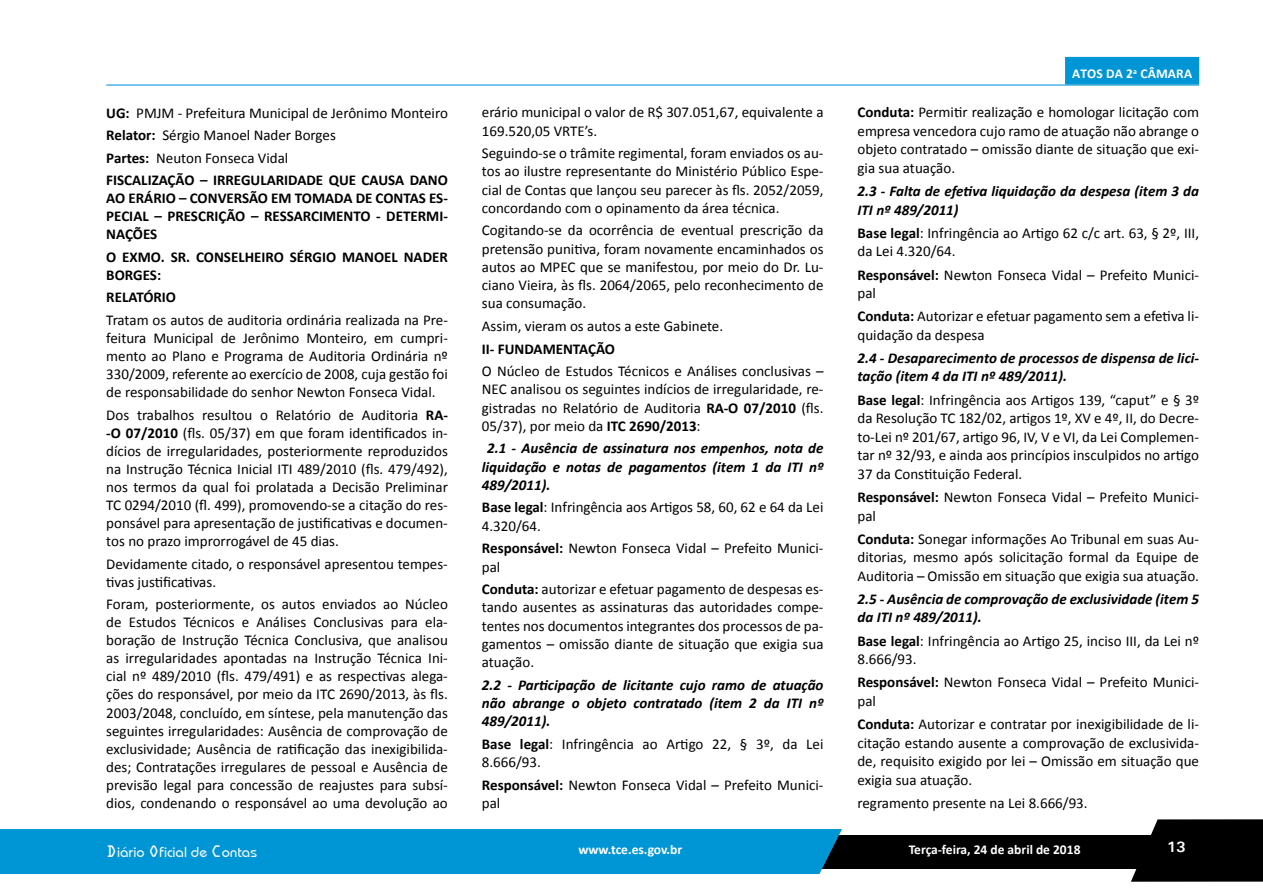
<style>
.page{position:relative;width:1263px;height:893px;background:#fff}
.page>*{position:absolute;margin:0;border:0;box-sizing:border-box;transform-origin:0 0}
.t1{font:15px/18px "Calibri";color:#000}
.t2{font:italic 700 15px/18.1px "Calibri";color:#000}
.t3{font:700 15px/18px "Calibri";color:#000;text-align:justify}
.t4{font:500 15px "Bauhaus Itc TEE";color:#fff}
.t5{font:700 15px "Univers";color:#fff}
.t6{font:700 13.5px "Calibri";color:#fff}
.s1{font-weight:700}
.s2{font-family:"OCRA Std";font-weight:400}
</style>
<div class="page">
<svg style="left:1131px;top:819px;width:132px;height:63px;background:#1f1f1f"></svg>
<div style="left:804px;top:835px;width:459px;height:33px;background:#000"></div>
<div style="left:0;top:829px;width:842px;height:45px;background:#0095d4"></div>
<div style="left:1065px;top:57px;width:134px;height:28px;background:#0095d4"></div>
<hr style="left:106px;top:85px;width:1093px;height:1px;background:#0095d4">
<p class="t1" style="left:106px;top:101px;width:343px;line-height:22.5px"><span class="s1">UG:</span> PMJM - Prefeitura Municipal de Jerônimo Monteiro <span class="s1">Relator:</span> Sérgio Manoel Nader Borges<br><span class="s1">Partes:</span> Neuton Fonseca Vidal<br><span class="s1">FISCALIZAÇÃO – IRREGULARIDADE QUE CAUSA DANO</span></p>
<p class="t3" style="left:106px;top:189px;width:343px">AO ERÁRIO – CONVERSÃO EM TOMADA DE CONTAS ES-PECIAL – PRESCRIÇÃO – RESSARCIMENTO - DETERMI-NAÇÕES</p>
<p class="t3" style="left:106px;top:248px;width:343px">O EXMO. SR. CONSELHEIRO SÉRGIO MANOEL NADER<br>BORGES:</p>
<p class="t3" style="left:106px;top:288px;width:71px">RELATÓRIO</p>
<p class="t1" style="left:106px;top:311px;width:343px;text-align:justify">Tratam os autos de auditoria ordinária realizada na Pre&shy;feitura Municipal de Jerônimo Monteiro, em cumpri&shy;mento ao Plano e Programa de Auditoria Ordinária nº 330/2009, referente ao exercício de 2008, cuja gestão foi de responsabilidade do senhor Newton Fonseca Vidal.</p>
<p class="t1" style="left:106px;top:406px;width:343px;text-align:justify">Dos trabalhos resultou o Relatório de Auditoria <span class="s1">RA--O 07/2010</span> (fls. 05/37) em que foram identificados in&shy;dícios de irregularidades, posteriormente reproduzidos na Instrução Técnica Inicial ITI 489/2010 (fls. 479/492), nos termos da qual foi prolatada a Decisão Preliminar TC 0294/2010 (fl. 499), promovendo-se a citação do res&shy;ponsável para apresentação de justificativas e documen&shy;tos no prazo improrrogável de 45 dias.</p>
<p class="t1" style="left:106px;top:555px;width:343px">Devidamente citado, o responsável apresentou tempes&shy;tivas justificativas.</p>
<p class="t1" style="left:106px;top:595px;width:343px;text-align:justify">Foram, posteriormente, os autos enviados ao Núcleo de Estudos Técnicos e Análises Conclusivas para ela&shy;boração de Instrução Técnica Conclusiva, que analisou as irregularidades apontadas na Instrução Técnica Ini&shy;cial nº 489/2010 (fls. 479/491) e as respectivas alega&shy;ções do responsável, por meio da ITC 2690/2013, às fls.<br>2003/2048, concluído, em síntese, pela manutenção das seguintes irregularidades: Ausência de comprovação de exclusividade; Ausência de ratificação das inexigibilida&shy;des; Contratações irregulares de pessoal e Ausência de previsão legal para concessão de reajustes para subsí&shy;dios, condenando o responsável ao uma devolução ao</p>
<p class="t1" style="left:482px;top:103px;width:343px">erário municipal o valor de R$ 307.051,67, equivalente a<br>169.520,05 VRTE’s.</p>
<p class="t1" style="left:482px;top:144px;width:343px;text-align:justify">Seguindo-se o trâmite regimental, foram enviados os au&shy;tos ao ilustre representante do Ministério Público Espe&shy;cial de Contas que lançou seu parecer às fls. 2052/2059, concordando com o opinamento da área técnica.</p>
<p class="t1" style="left:482px;top:221px;width:343px;text-align:justify">Cogitando-se da ocorrência de eventual prescrição da pretensão punitiva, foram novamente encaminhados os autos ao MPEC que se manifestou, por meio do Dr. Lu&shy;ciano Vieira, às fls. 2064/2065, pelo reconhecimento de sua consumação.</p>
<p class="t1" style="left:482px;top:317px;width:243px">Assim, vieram os autos a este Gabinete.</p>
<p class="t3" style="left:482px;top:340px;width:135px">II- FUNDAMENTAÇÃO</p>
<p class="t1" style="left:482px;top:362px;width:343px;text-align:justify">O Núcleo de Estudos Técnicos e Análises conclusivas – NEC analisou os seguintes indícios de irregularidade, re&shy;gistradas no Relatório de Auditoria <span class="s1">RA-O 07/2010</span> (fls.<br>05/37), por meio da <span class="s1">ITC 2690/2013</span>:</p>
<p class="t2" style="left:482px;top:439px;width:343px;text-align:justify;text-indent:5px">2.1 - Ausência de assinatura nos empenhos, nota de liquidação e notas de pagamentos (item 1 da ITI nº 489/2011).</p>
<p class="t1" style="left:482px;top:498px;width:343px"><span class="s1">Base legal</span>: Infringência aos Artigos 58, 60, 62 e 64 da Lei<br>4.320/64.</p>
<p class="t1" style="left:482px;top:539px;width:343px"><span class="s1">Responsável:</span> Newton Fonseca Vidal – Prefeito Munici&shy;pal</p>
<p class="t1" style="left:482px;top:580px;width:343px;text-align:justify"><span class="s1">Conduta:</span> autorizar e efetuar pagamento de despesas es&shy;tando ausentes as assinaturas das autoridades compe&shy;tentes nos documentos integrantes dos processos de pa&shy;gamentos – omissão diante de situação que exigia sua atuação.</p>
<p class="t2" style="left:482px;top:676px;width:343px;text-align:justify">2.2 - Participação de licitante cujo ramo de atuação não abrange o objeto contratado (item 2 da ITI nº 489/2011).</p>
<p class="t1" style="left:482px;top:735px;width:343px"><span class="s1">Base legal</span>: Infringência ao Artigo 22, § 3º, da Lei<br>8.666/93.</p>
<p class="t1" style="left:482px;top:775px;width:343px"><span class="s1">Responsável:</span> Newton Fonseca Vidal – Prefeito Munici&shy;pal</p>
<p class="t4" style="left:106px;top:843px;width:152px"><span class="s2">D</span>iário <span class="s2">O</span>ficial de <span class="s2">C</span>ontas</p>
<p class="t6" style="left:578px;top:840px;width:105px">www.tce.es.gov.br</p>
<p class="t6" style="left:1072px;top:65px;width:122px">ATOS DA 2<sup>a</sup> CÂMARA</p>
<p class="t1" style="left:857px;top:103px;width:343px;line-height:18.6px;text-align:justify"><span class="s1">Conduta:</span> Permitir realização e homologar licitação com empresa vencedora cujo ramo de atuação não abrange o objeto contratado – omissão diante de situação que exi&shy;gia sua atuação.</p>
<p class="t2" style="left:857px;top:182px;width:343px;line-height:18.6px">2.3 - Falta de efetiva liquidação da despesa (item 3 da<br>ITI nº 489/2011)</p>
<p class="t1" style="left:857px;top:224px;width:343px;line-height:18.6px"><span class="s1">Base legal</span>: Infringência ao Artigo 62 c/c art. 63, § 2º, III, da Lei 4.320/64.</p>
<p class="t1" style="left:857px;top:265px;width:343px;line-height:18.6px"><span class="s1">Responsável:</span> Newton Fonseca Vidal – Prefeito Munici&shy;pal</p>
<p class="t1" style="left:857px;top:307px;width:343px;line-height:18.6px"><span class="s1">Conduta:</span> Autorizar e efetuar pagamento sem a efetiva li&shy;quidação da despesa</p>
<p class="t2" style="left:857px;top:349px;width:343px;line-height:18.6px">2.4 - Desaparecimento de processos de dispensa de lici&shy;tação (item 4 da ITI nº 489/2011).</p>
<p class="t1" style="left:857px;top:390px;width:343px;line-height:18.6px;text-align:justify"><span class="s1">Base legal</span>: Infringência aos Artigos 139, “caput” e § 3º da Resolução TC 182/02, artigos 1º, XV e 4º, II, do Decre&shy;to-Lei nº 201/67, artigo 96, IV, V e VI, da Lei Complemen&shy;tar nº 32/93, e ainda aos princípios insculpidos no artigo 37 da Constituição Federal.</p>
<p class="t1" style="left:857px;top:488px;width:343px;line-height:18.6px"><span class="s1">Responsável:</span> Newton Fonseca Vidal – Prefeito Munici&shy;pal</p>
<p class="t1" style="left:857px;top:529px;width:343px;line-height:18.6px;text-align:justify"><span class="s1">Conduta:</span> Sonegar informações Ao Tribunal em suas Au&shy;ditorias, mesmo após solicitação formal da Equipe de Auditoria – Omissão em situação que exigia sua atuação.</p>
<p class="t2" style="left:857px;top:590px;width:343px;line-height:18.6px">2.5 - Ausência de comprovação de exclusividade (item 5 da ITI nº 489/2011).</p>
<p class="t1" style="left:857px;top:631px;width:343px;line-height:18.6px"><span class="s1">Base legal</span>: Infringência ao Artigo 25, inciso III, da Lei nº<br>8.666/93.</p>
<p class="t1" style="left:857px;top:673px;width:343px;line-height:18.6px"><span class="s1">Responsável:</span> Newton Fonseca Vidal – Prefeito Munici&shy;pal</p>
<p class="t1" style="left:857px;top:715px;width:343px;line-height:18.6px;text-align:justify"><span class="s1">Conduta:</span> Autorizar e contratar por inexigibilidade de li&shy;citação estando ausente a comprovação de exclusivida&shy;de, requisito exigido por lei – Omissão em situação que exigia sua atuação.</p>
<p class="t1" style="left:857px;top:794px;width:232px">regramento presente na Lei 8.666/93.</p>
<p class="t6" style="left:909px;top:840px;width:173px">Terça-feira, 24 de abril de 2018</p>
<p class="t5" style="left:1167px;top:837px;width:20px">13</p>
</div>
